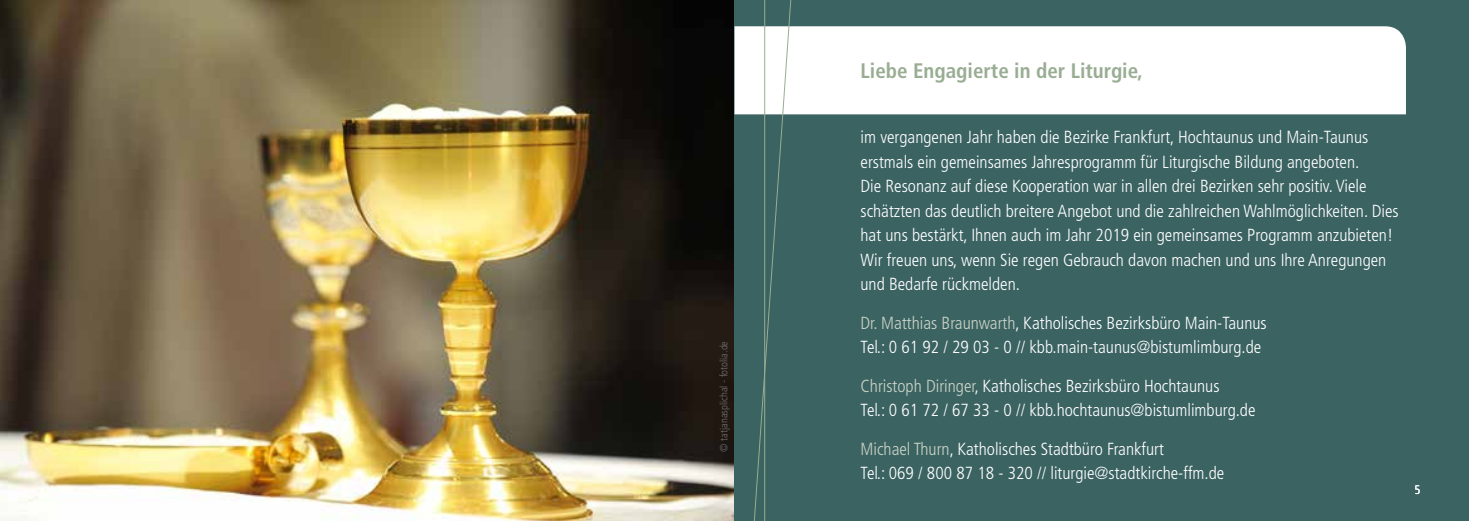
<style>
.page{position:relative;width:1469px;height:521px;background:#fff}
.page>*{position:absolute;margin:0;border:0;box-sizing:border-box;transform-origin:0 0}
.t1{font:700 condensed 21px "Frutiger LT Pro";color:#99ad93}
.t2{font:300 condensed 17.5px/24.5px "Frutiger LT Pro";color:#fff}
.t3{font:300 condensed 12.25px "Frutiger LT Pro";color:#fff}
.t4{font:300 condensed 10.5px "Frutiger LT Pro";color:#706f6f}
.s1{color:#cbd4c7}
</style>
<div class="page">
<img style="left:0;top:0;width:734px;height:521px">
<div style="left:734px;top:0;width:734px;height:521px;background:#3b6362"></div>
<div style="left:734px;top:26px;width:671px;height:88px;background:#fff"></div>
<svg style="left:751px;top:0;width:42px;height:521px"></svg>
<hr style="left:764px;top:0;width:1px;height:521px;background:#99ad93">
<p class="t4" style="left:718px;top:451px;width:112px;rotate:-90deg">© tatjanasplichal - fotolia.de</p>
<p class="t1" style="left:860px;top:59px;width:284px">Liebe Engagierte in der Liturgie,</p>
<p class="t2" style="left:860px;top:125px;width:539px">im vergangenen Jahr haben die Bezirke Frankfurt, Hochtaunus und Main-Taunus erstmals ein gemeinsames Jahresprogramm für Liturgische Bildung angeboten.<br>Die Resonanz auf diese Kooperation war in allen drei Bezirken sehr positiv. Viele schätzten das deutlich breitere Angebot und die zahlreichen Wahlmöglichkeiten. Dies hat uns bestärkt, Ihnen auch im Jahr 2019 ein gemeinsames Programm anzubieten!<br>Wir freuen uns, wenn Sie regen Gebrauch davon machen und uns Ihre Anregungen und Bedarfe rückmelden.</p>
<p class="t2" style="left:860px;top:311px;width:408px"><span class="s1">Dr. Matthias Braunwarth</span>, Katholisches Bezirksbüro Main-Taunus<br>Tel.: 0 61 92 / 29 03 - 0 // kbb.main-taunus@bistumlimburg.de</p>
<p class="t2" style="left:860px;top:374px;width:396px"><span class="s1">Christoph Diringer</span>, Katholisches Bezirksbüro Hochtaunus<br>Tel.: 0 61 72 / 67 33 - 0 // kbb.hochtaunus@bistumlimburg.de</p>
<p class="t2" style="left:860px;top:437px;width:365px"><span class="s1">Michael Thurn</span>, Katholisches Stadtbüro Frankfurt<br>Tel.: 069 / 800 87 18 - 320 // liturgie@stadtkirche-ffm.de</p>
<p class="t3" style="left:1414px;top:483px;width:7px">5</p>
</div>
